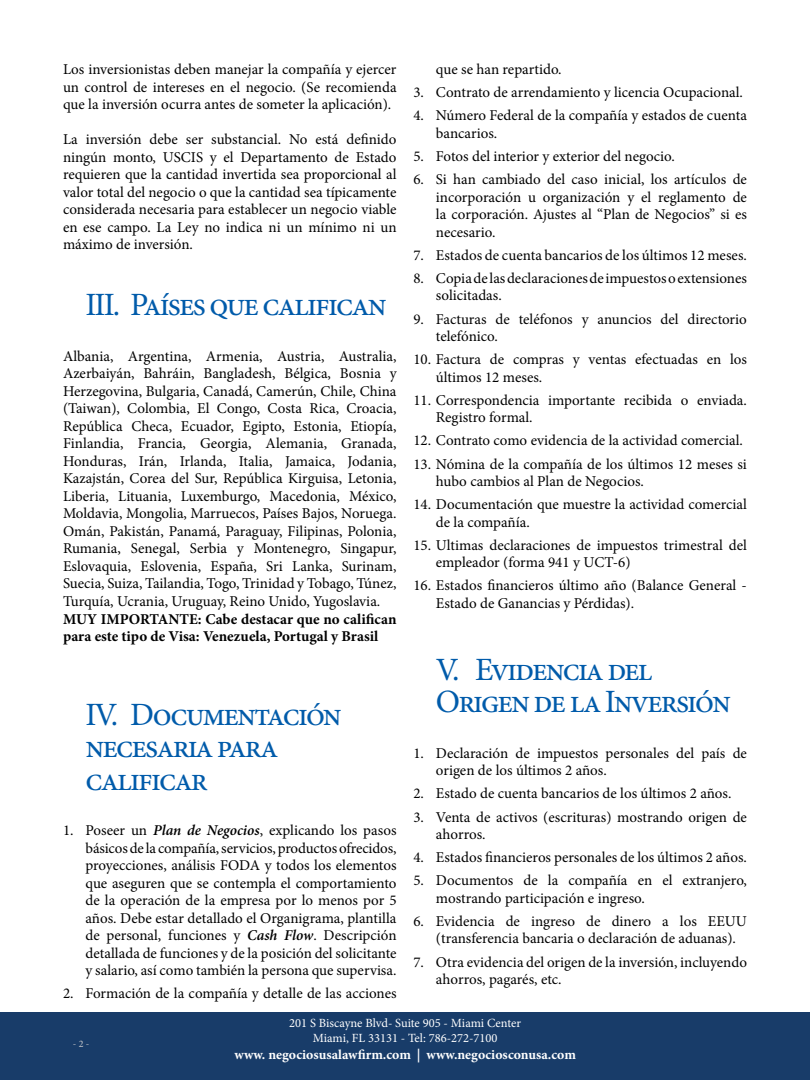
<style>
.page{position:relative;width:810px;height:1080px;background:#fff}
.page>*{position:absolute;margin:0;border:0;box-sizing:border-box;transform-origin:0 0}
.t1{font:32.5px/32.5px "Minion Pro";letter-spacing:-.06em;color:#005baa}
.t2{font:15px/17.5px "Minion Pro";color:#000}
.t3{font:700 15px/17.5px "Minion Pro";color:#000}
.t4{font:700 13.75px "Minion Pro";letter-spacing:.005em;color:#fff}
.t5{font:12.5px/15px "Minion Pro";color:#fff;text-align:center}
.t6{font:10px "Minion Pro";color:#c9cacc}
.s1{font-weight:600;font-style:italic}
</style>
<div class="page">
<div style="left:0;top:1013px;width:810px;height:67px;background:#183c69"></div>
<p class="t2" style="left:63px;top:61px;width:335px;text-align:justify">Los inversionistas deben manejar la compañía y ejercer un control de intereses en el negocio. (Se recomienda que la inversión ocurra antes de someter la aplicación).</p>
<p class="t2" style="left:63px;top:131px;width:335px;text-align:justify">La inversión debe ser substancial. No está definido ningún monto, USCIS y el Departamento de Estado requieren que la cantidad invertida sea proporcional al valor total del negocio o que la cantidad sea típicamente considerada necesaria para establecer un negocio viable en ese campo. La Ley no indica ni un mínimo ni un máximo de inversión.</p>
<h1 class="t1" style="left:86px;top:289px;width:303px">III. Países que califican</h1>
<p class="t2" style="left:63px;top:347px;width:335px;text-align:justify">Albania, Argentina, Armenia, Austria, Australia, Azerbaiyán, Bahráin, Bangladesh, Bélgica, Bosnia y Herzegovina, Bulgaria, Canadá, Camerún, Chile, China (Taiwan), Colombia, El Congo, Costa Rica, Croacia, República Checa, Ecuador, Egipto, Estonia, Etiopía, Finlandia, Francia, Georgia, Alemania, Granada, Honduras, Irán, Irlanda, Italia, Jamaica, Jodania, Kazajstán, Corea del Sur, República Kirguisa, Letonia, Liberia, Lituania, Luxemburgo, Macedonia, México, Moldavia, Mongolia, Marruecos, Países Bajos, Noruega.<br>Omán, Pakistán, Panamá, Paraguay, Filipinas, Polonia, Rumania, Senegal, Serbia y Montenegro, Singapur, Eslovaquia, Eslovenia, España, Sri Lanka, Surinam, Suecia, Suiza, Tailandia, Togo, Trinidad y Tobago, Túnez, Turquía, Ucrania, Uruguay, Reino Unido, Yugoslavia.</p>
<p class="t3" style="left:63px;top:610px;width:335px">MUY IMPORTANTE: Cabe destacar que no califican para este tipo de Visa: Venezuela, Portugal y Brasil</p>
<h1 class="t1" style="left:86px;top:698px;width:258px">IV. Documentación necesaria para calificar</h1>
<p class="t2" style="left:86px;top:822px;width:313px;text-align:justify;text-indent:-22px">1. Poseer un <span class="s1">Plan de Negocios</span>, explicando los pasos básicos de la compañía, servicios, productos ofrecidos, proyecciones, análisis FODA y todos los elementos que aseguren que se contempla el comportamiento de la operación de la empresa por lo menos por 5 años. Debe estar detallado el Organigrama, plantilla de personal, funciones y <span class="s1">Cash Flow</span>. Descripción detallada de funciones y de la posición del solicitante y salario, así como también la persona que supervisa.</p>
<p class="t2" style="left:63px;top:985px;width:335px">2. Formación de la compañía y detalle de las acciones</p>
<p class="t2" style="left:436px;top:61px;width:127px">que se han repartido.</p>
<p class="t2" style="left:413px;top:84px;width:331px">3. Contrato de arrendamiento y licencia Ocupacional.</p>
<p class="t2" style="left:436px;top:107px;width:313px;text-indent:-22px">4. Número Federal de la compañía y estados de cuenta bancarios.</p>
<p class="t2" style="left:413px;top:148px;width:263px">5. Fotos del interior y exterior del negocio.</p>
<p class="t2" style="left:436px;top:171px;width:313px;text-align:justify;text-indent:-22px">6. Si han cambiado del caso inicial, los artículos de incorporación u organización y el reglamento de la corporación. Ajustes al “Plan de Negocios” si es necesario.</p>
<p class="t2" style="left:413px;top:246px;width:335px">7. Estados de cuenta bancarios de los últimos 12 meses.</p>
<p class="t2" style="left:436px;top:269px;width:313px;text-indent:-22px">8. Copia de las declaraciones de impuestos o extensiones solicitadas.</p>
<p class="t2" style="left:436px;top:310px;width:313px;text-indent:-22px">9. Facturas de teléfonos y anuncios del directorio telefónico.</p>
<p class="t2" style="left:436px;top:351px;width:313px;text-indent:-22px">10. Factura de compras y ventas efectuadas en los últimos 12 meses.</p>
<p class="t2" style="left:436px;top:391px;width:313px;text-indent:-22px">11. Correspondencia importante recibida o enviada.<br>Registro formal.</p>
<p class="t2" style="left:413px;top:432px;width:331px">12. Contrato como evidencia de la actividad comercial.</p>
<p class="t2" style="left:436px;top:455px;width:313px;text-indent:-22px">13. Nómina de la compañía de los últimos 12 meses si hubo cambios al Plan de Negocios.</p>
<p class="t2" style="left:436px;top:496px;width:313px;text-indent:-22px">14. Documentación que muestre la actividad comercial de la compañía.</p>
<p class="t2" style="left:436px;top:536px;width:313px;text-indent:-22px">15. Ultimas declaraciones de impuestos trimestral del empleador (forma 941 y UCT-6)</p>
<p class="t2" style="left:436px;top:577px;width:313px;text-indent:-22px">16. Estados financieros último año (Balance General -<br>Estado de Ganancias y Pérdidas).</p>
<h1 class="t1" style="left:436px;top:653px;width:297px">V. Evidencia del<br>Origen de la Inversión</h1>
<p class="t2" style="left:436px;top:744px;width:313px;text-indent:-22px">1. Declaración de impuestos personales del país de origen de los últimos 2 años.</p>
<p class="t2" style="left:413px;top:785px;width:320px">2. Estado de cuenta bancarios de los últimos 2 años.</p>
<p class="t2" style="left:436px;top:808px;width:313px;text-indent:-22px">3. Venta de activos (escrituras) mostrando origen de ahorros.</p>
<p class="t2" style="left:413px;top:849px;width:335px">4. Estados financieros personales de los últimos 2 años.</p>
<p class="t2" style="left:436px;top:872px;width:313px;text-indent:-22px">5. Documentos de la compañía en el extranjero, mostrando participación e ingreso.</p>
<p class="t2" style="left:436px;top:913px;width:313px;text-indent:-22px">6. Evidencia de ingreso de dinero a los EEUU (transferencia bancaria o declaración de aduanas).</p>
<p class="t2" style="left:436px;top:953px;width:313px;text-indent:-22px">7. Otra evidencia del origen de la inversión, incluyendo ahorros, pagarés, etc.</p>
<p class="t6" style="left:73px;top:1037px;width:18px">- 2 -</p>
<p class="t5" style="left:289px;top:1016px;width:234px">201 S Biscayne Blvd- Suite 905 - Miami Center<br>Miami, FL 33131 - Tel: 786-272-7100</p>
<p class="t4" style="left:235px;top:1045px;width:343px">www. negociosusalawfirm.com | www.negociosconusa.com</p>
</div>
